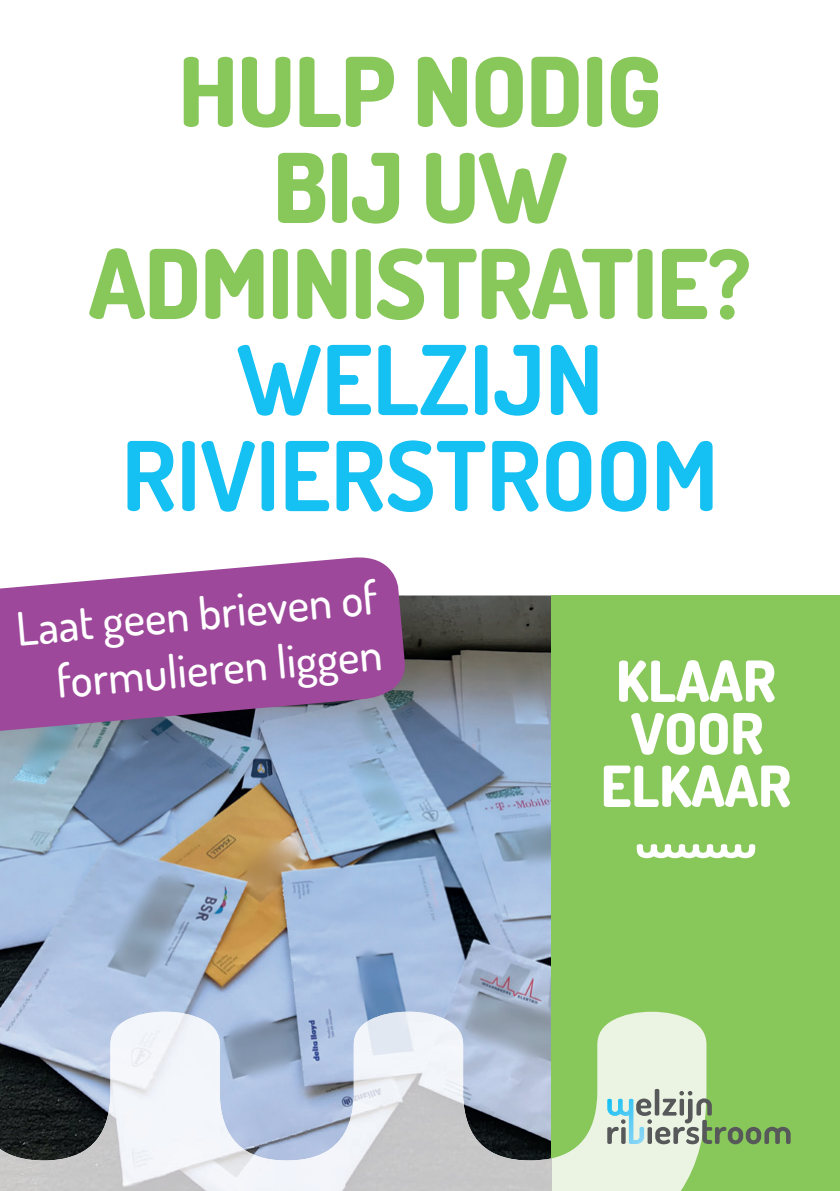
<style>
.page{position:relative;width:840px;height:1191px;background:#fff}
.page>*{position:absolute;margin:0;border:0;box-sizing:border-box;transform-origin:0 0}
.t1{font:800 96px/96px "Dosis";letter-spacing:-.01em;color:#88c75a;text-align:center}
.t2{font:700 96px/96px "Dosis";color:#15c0f2;text-align:center}
.t3{font:800 56.6px/52.6px "Dosis";color:#fff;text-align:center}
.t4{font:500 46px/56px "Dosis";color:#fff;text-align:right}
</style>
<div class="page">
<img style="left:0;top:595px;width:551px;height:554px">
<div style="left:551px;top:595px;width:288px;height:596px;background:#88c75a"></div>
<img style="left:69px;top:1011px;width:207px;height:180px">
<img style="left:344px;top:1011px;width:139px;height:180px">
<img style="left:0;top:1149px;width:69px;height:42px">
<img style="left:276px;top:1131px;width:69px;height:60px">
<img style="left:482px;top:1146px;width:69px;height:45px">
<svg style="left:551px;top:1011px;width:239px;height:180px"></svg>
<svg style="left:636px;top:844px;width:118px;height:14px"></svg>
<svg style="left:0;top:557px;width:407px;height:180px;background:#9e5fa2"></svg>
<h1 class="t1" style="left:89px;top:42px;width:663px">HULP NODIG<br>BIJ UW<br>ADMINISTRATIE?</h1>
<h1 class="t2" style="left:122px;top:330px;width:597px">WELZIJN<br>RIVIERSTROOM</h1>
<p class="t4" style="left:14px;top:600px;width:363px;rotate:-5deg">Laat geen brieven of formulieren liggen</p>
<p class="t3" style="left:600px;top:654px;width:192px">KLAAR<br>VOOR<br>ELKAAR</p>
</div>
